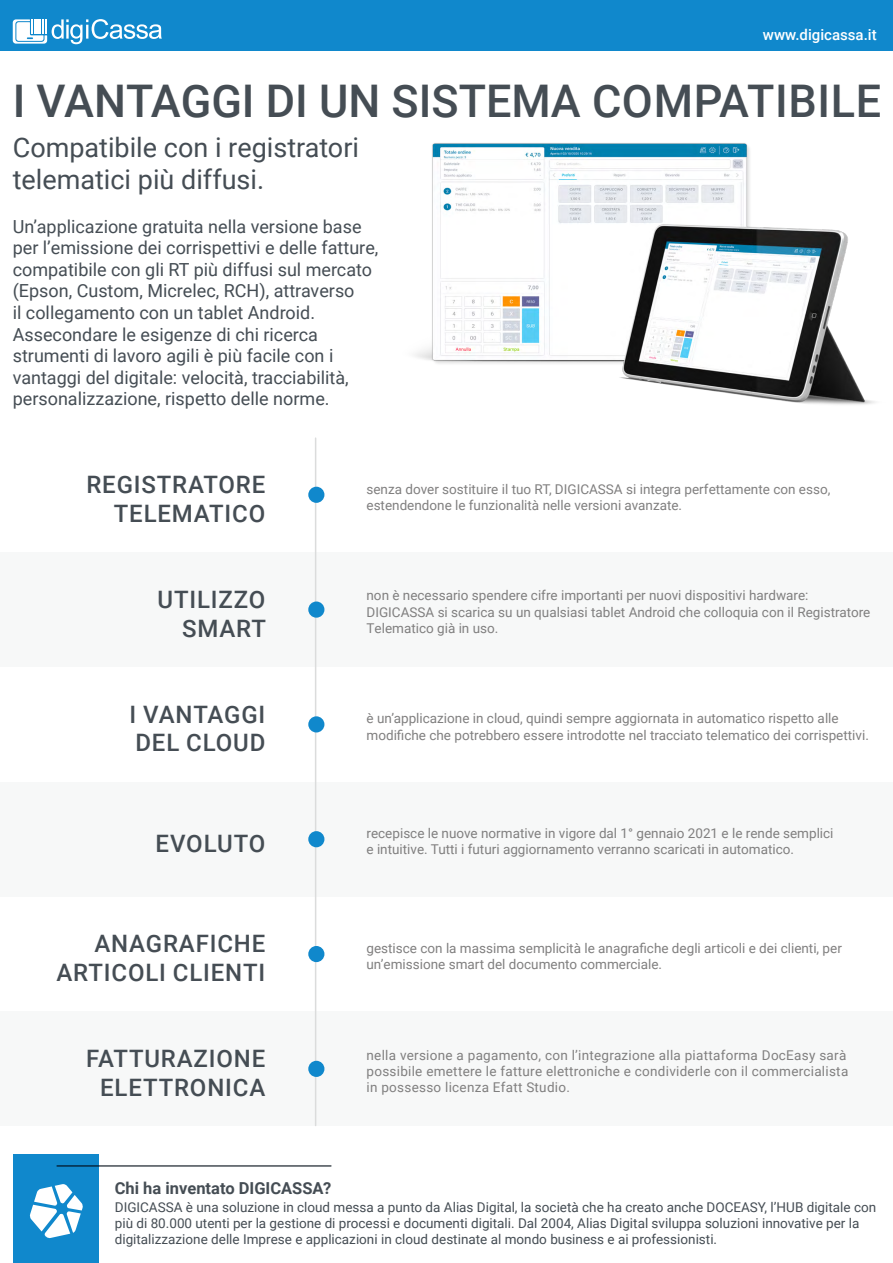
<style>
.page{position:relative;width:893px;height:1263px;background:#fff}
.page>*{position:absolute;margin:0;border:0;box-sizing:border-box;transform-origin:0 0}
.t1{font:500 45px "Roboto";color:#454d54}
.t2{font:27px/32.4px "Roboto";color:#454d54}
.t3{font:500 24px/28.8px "Roboto";letter-spacing:.035em;color:#454d54;text-align:right}
.t4{font:18px/21.6px "Roboto";color:#454d54}
.t5{font:700 16.5px "Roboto";color:#454d54}
.t6{font:500 15px "Roboto";color:#fff}
.t7{font:13.5px/16.2px "Roboto";color:#807f7f}
.t8{font:13.5px/16.2px "Roboto";color:#454d54}
.t9{font:13.5px/16.2px "Roboto";letter-spacing:.02em;color:#807f7f}
</style>
<div class="page">
<div style="left:0;top:552px;width:893px;height:115px;background:#f7f8f8"></div>
<div style="left:0;top:782px;width:893px;height:115px;background:#f7f8f8"></div>
<div style="left:0;top:1011px;width:893px;height:115px;background:#f7f8f8"></div>
<img style="left:415px;top:143px;width:460px;height:262px">
<hr style="left:315px;top:438px;width:1px;height:687px;background:#dbdcdc">
<div style="left:308px;top:487px;width:16px;height:16px;background:#1088cc;border-radius:50%"></div>
<div style="left:308px;top:601px;width:16px;height:17px;background:#1088cc;border-radius:50%"></div>
<div style="left:308px;top:716px;width:16px;height:16px;background:#1088cc;border-radius:50%"></div>
<div style="left:308px;top:831px;width:16px;height:16px;background:#1088cc;border-radius:50%"></div>
<div style="left:308px;top:946px;width:16px;height:16px;background:#1088cc;border-radius:50%"></div>
<div style="left:308px;top:1061px;width:16px;height:16px;background:#1088cc;border-radius:50%"></div>
<div style="left:14px;top:1154px;width:85px;height:109px;background:#1088cc"></div>
<div style="left:0;top:0;width:893px;height:51px;background:#1088cc"></div>
<hr style="left:57px;top:1165px;width:274px;height:2px;background:#454d54">
<svg style="left:13px;top:19px;width:149px;height:25px"></svg>
<svg style="left:30px;top:1184px;width:53px;height:54px"></svg>
<p class="t6" style="left:763px;top:24px;width:115px">www.digicassa.it</p>
<h1 class="t1" style="left:13px;top:70px;width:870px">I VANTAGGI DI UN SISTEMA COMPATIBILE</h1>
<h2 class="t2" style="left:13px;top:130px;width:348px">Compatibile con i registratori telematici più diffusi.</h2>
<p class="t4" style="left:13px;top:215px;width:367px">Un’applicazione gratuita nella versione base per l’emissione dei corrispettivi e delle fatture, compatibile con gli RT più diffusi sul mercato (Epson, Custom, Micrelec, RCH), attraverso<br>il collegamento con un tablet Android.<br>Assecondare le esigenze di chi ricerca strumenti di lavoro agili è più facile con i vantaggi del digitale: velocità, tracciabilità, personalizzazione, rispetto delle norme.</p>
<h3 class="t3" style="left:86px;top:469px;width:180px">REGISTRATORE<br>TELEMATICO</h3>
<h3 class="t3" style="left:158px;top:584px;width:110px">UTILIZZO<br>SMART</h3>
<h3 class="t3" style="left:130px;top:699px;width:137px;text-align:left">I VANTAGGI<br>DEL CLOUD</h3>
<h3 class="t3" style="left:156px;top:828px;width:111px">EVOLUTO</h3>
<h3 class="t3" style="left:56px;top:928px;width:210px">ANAGRAFICHE<br>ARTICOLI CLIENTI</h3>
<h3 class="t3" style="left:86px;top:1043px;width:181px;text-align:center">FATTURAZIONE<br>ELETTRONICA</h3>
<p class="t7" style="left:367px;top:480px;width:465px">senza dover sostituire il tuo RT, DIGICASSA si integra perfettamente con esso, estendendone le funzionalità nelle versioni avanzate.</p>
<p class="t7" style="left:367px;top:587px;width:505px">non è necessario spendere cifre importanti per nuovi dispositivi hardware:<br>DIGICASSA si scarica su un qualsiasi tablet Android che colloquia con il Registratore<br>Telematico già in uso.</p>
<p class="t7" style="left:367px;top:710px;width:504px">è un’applicazione in cloud, quindi sempre aggiornata in automatico rispetto alle modifiche che potrebbero essere introdotte nel tracciato telematico dei corrispettivi.</p>
<p class="t7" style="left:367px;top:825px;width:469px">recepisce le nuove normative in vigore dal 1° gennaio 2021 e le rende semplici e intuitive. Tutti i futuri aggiornamento verranno scaricati in automatico.</p>
<p class="t7" style="left:367px;top:940px;width:477px">gestisce con la massima semplicità le anagrafiche degli articoli e dei clienti, per un’emissione smart del documento commerciale.</p>
<p class="t9" style="left:367px;top:1046px;width:483px">nella versione a pagamento, con l’integrazione alla piattaforma DocEasy sarà possibile emettere le fatture elettroniche e condividerle con il commercialista in possesso licenza Efatt Studio.</p>
<p class="t5" style="left:115px;top:1177px;width:218px">Chi ha inventato DIGICASSA?</p>
<p class="t8" style="left:115px;top:1199px;width:763px">DIGICASSA è una soluzione in cloud messa a punto da Alias Digital, la società che ha creato anche DOCEASY, l’HUB digitale con più di 80.000 utenti per la gestione di processi e documenti digitali. Dal 2004, Alias Digital sviluppa soluzioni innovative per la digitalizzazione delle Imprese e applicazioni in cloud destinate al mondo business e ai professionisti.</p>
</div>
